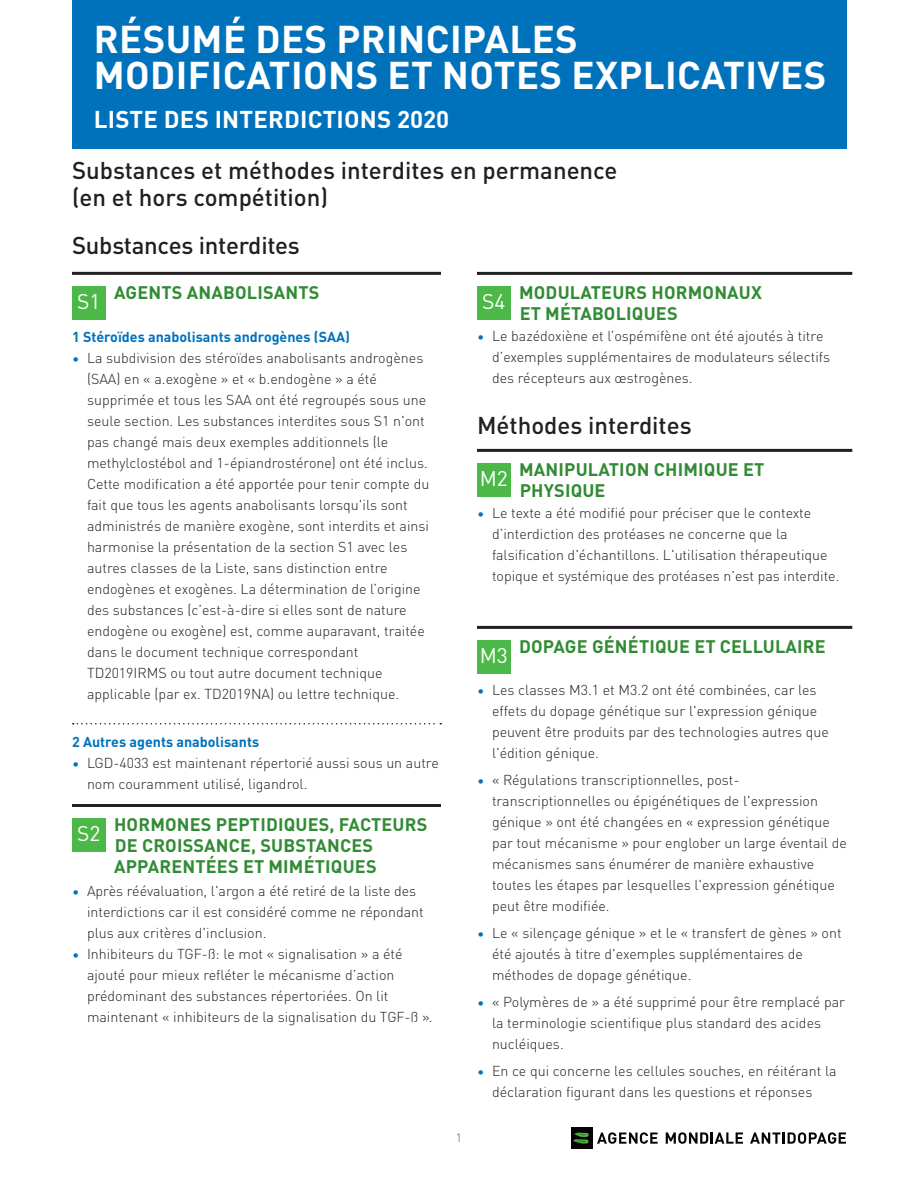
<style>
.page{position:relative;width:918px;height:1188px;background:#fff}
.page>*{position:absolute;margin:0;border:0;box-sizing:border-box;transform-origin:0 0}
.t1{font:700 38.25px/36px "DINOT";letter-spacing:.01em;color:#fff}
.PROHIBITED{font:500 24px/27px "DINOT";color:#231f20}
.t2{font:700 24px "DINOT";letter-spacing:.01em;color:#fff}
.t3{font:21px "DINOT";color:#fff}
.Heading_with_box{font:700 18px/21px "DINOT";letter-spacing:.01em;color:#318b34}
.t4{font:300 14.25px/21px "DINOT";color:#231f20}
.Text{font:700 14.25px "DINOT";color:#0072bc}
.Subhead_level_1{font:700 14.25px "DINOT";color:#0072bc}
.t5{font:300 12px "DINOT";color:#57585a}
.s1{font-size:13.5px;color:#0072bc}
</style>
<div class="page">
<svg style="left:666px;top:1132px;width:77px;height:12px"></svg>
<svg style="left:597px;top:1132px;width:61px;height:12px"></svg>
<svg style="left:750px;top:1132px;width:96px;height:12px"></svg>
<div style="left:571px;top:1128px;width:21px;height:21px;background:#080302"></div>
<svg style="left:573px;top:1133px;width:16px;height:11px"></svg>
<hr style="left:72px;top:272px;width:369px;height:3px;background:#231f20">
<svg style="left:73px;top:723px;width:368px;height:1px"></svg>
<hr style="left:72px;top:804px;width:369px;height:3px;background:#231f20">
<div style="left:72px;top:286px;width:34px;height:34px;background:#4cb848"></div>
<div style="left:72px;top:818px;width:34px;height:34px;background:#4cb848"></div>
<hr style="left:477px;top:272px;width:375px;height:3px;background:#231f20">
<hr style="left:477px;top:449px;width:375px;height:3px;background:#231f20">
<hr style="left:477px;top:626px;width:375px;height:3px;background:#231f20">
<div style="left:477px;top:286px;width:34px;height:34px;background:#4cb848"></div>
<div style="left:477px;top:463px;width:34px;height:34px;background:#4cb848"></div>
<div style="left:477px;top:640px;width:34px;height:34px;background:#4cb848"></div>
<div style="left:72px;top:0;width:774px;height:148px;background:#0072bc"></div>
<p class="t1" style="left:94px;top:18px;width:734px">RÉSUMÉ DES PRINCIPALES<br>MODIFICATIONS ET NOTES EXPLICATIVES</p>
<p class="t2" style="left:94px;top:100px;width:357px">LISTE DES INTERDICTIONS 2020</p>
<p class="PROHIBITED" style="left:72px;top:155px;width:547px">Substances et méthodes interdites en permanence (en et hors compétition)</p>
<p class="PROHIBITED" style="left:72px;top:230px;width:229px">Substances interdites</p>
<p class="Heading_with_box" style="left:114px;top:281px;width:207px">AGENTS ANABOLISANTS</p>
<p class="Text" style="left:72px;top:326px;width:280px">1 Stéroïdes anabolisants androgènes (SAA)</p>
<p class="t4" style="left:87px;top:347px;width:344px;text-indent:-15px"><span class="s1">•</span> La subdivision des stéroïdes anabolisants androgènes (SAA) en « a.exogène » et « b.endogène » a été supprimée et tous les SAA ont été regroupés sous une seule section. Les substances interdites sous S1 n'ont pas changé mais deux exemples additionnels (le methylclostébol and 1-épiandrostérone) ont été inclus.<br>Cette modification a été apportée pour tenir compte du fait que tous les agents anabolisants lorsqu'ils sont administrés de manière exogène, sont interdits et ainsi harmonise la présentation de la section S1 avec les autres classes de la Liste, sans distinction entre endogènes et exogènes. La détermination de l’origine des substances (c’est-à-dire si elles sont de nature endogène ou exogène) est, comme auparavant, traitée dans le document technique correspondant TD2019IRMS ou tout autre document technique applicable (par ex. TD2019NA) ou lettre technique.</p>
<p class="Subhead_level_1" style="left:72px;top:731px;width:189px">2 Autres agents anabolisants</p>
<p class="t4" style="left:87px;top:751px;width:353px;text-indent:-15px"><span class="s1">•</span> LGD-4033 est maintenant répertorié aussi sous un autre nom couramment utilisé, ligandrol.</p>
<p class="Heading_with_box" style="left:114px;top:813px;width:315px">HORMONES PEPTIDIQUES, FACTEURS<br>DE CROISSANCE, SUBSTANCES<br>APPARENTÉES ET MIMÉTIQUES</p>
<p class="t4" style="left:87px;top:879px;width:338px;text-indent:-15px"><span class="s1">•</span> Après réévaluation, l'argon a été retiré de la liste des interdictions car il est considéré comme ne répondant plus aux critères d'inclusion.</p>
<p class="t4" style="left:87px;top:942px;width:347px;text-indent:-15px"><span class="s1">•</span> Inhibiteurs du TGF-ß: le mot « signalisation » a été ajouté pour mieux refléter le mécanisme d’action prédominant des substances répertoriées. On lit maintenant « inhibiteurs de la signalisation du TGF-ß ».</p>
<p class="t3" style="left:77px;top:285px;width:25px">S1</p>
<p class="t3" style="left:77px;top:817px;width:25px">S2</p>
<p class="Heading_with_box" style="left:519px;top:281px;width:244px">MODULATEURS HORMONAUX<br>ET MÉTABOLIQUES</p>
<p class="t4" style="left:492px;top:324px;width:340px;text-indent:-15px"><span class="s1">•</span> Le bazédoxiène et l’ospémifène ont été ajoutés à titre d’exemples supplémentaires de modulateurs sélectifs des récepteurs aux œstrogènes.</p>
<p class="PROHIBITED" style="left:477px;top:410px;width:216px">Méthodes interdites</p>
<p class="Heading_with_box" style="left:519px;top:458px;width:247px">MANIPULATION CHIMIQUE ET<br>PHYSIQUE</p>
<p class="t4" style="left:492px;top:501px;width:349px;text-indent:-15px"><span class="s1">•</span> Le texte a été modifié pour préciser que le contexte d’interdiction des protéases ne concerne que la falsification d'échantillons. L'utilisation thérapeutique topique et systémique des protéases n'est pas interdite.</p>
<p class="t3" style="left:482px;top:285px;width:25px">S4</p>
<p class="t3" style="left:480px;top:462px;width:30px">M2</p>
<p class="t5" style="left:456px;top:1129px;width:8px">1</p>
<p class="Heading_with_box" style="left:519px;top:635px;width:308px">DOPAGE GÉNÉTIQUE ET CELLULAIRE</p>
<p class="t4" style="left:492px;top:678px;width:338px;text-indent:-15px"><span class="s1">•</span> Les classes M3.1 et M3.2 ont été combinées, car les effets du dopage génétique sur l'expression génique peuvent être produits par des technologies autres que l'édition génique.</p>
<p class="t4" style="left:492px;top:768px;width:356px;text-indent:-15px"><span class="s1">•</span> « Régulations transcriptionnelles, post&shy;transcriptionnelles ou épigénétiques de l'expression génique » ont été changées en « expression génétique par tout mécanisme » pour englober un large éventail de mécanismes sans énumérer de manière exhaustive toutes les étapes par lesquelles l'expression génétique peut être modifiée.</p>
<p class="t4" style="left:492px;top:921px;width:351px;text-indent:-15px"><span class="s1">•</span> Le « silençage génique » et le « transfert de gènes » ont été ajoutés à titre d'exemples supplémentaires de méthodes de dopage génétique.</p>
<p class="t4" style="left:492px;top:990px;width:355px;text-indent:-15px"><span class="s1">•</span> « Polymères de » a été supprimé pour être remplacé par la terminologie scientifique plus standard des acides nucléiques.</p>
<p class="t4" style="left:492px;top:1059px;width:346px;text-indent:-15px"><span class="s1">•</span> En ce qui concerne les cellules souches, en réitérant la déclaration figurant dans les questions et réponses</p>
<p class="t3" style="left:480px;top:639px;width:30px">M3</p>
</div>
